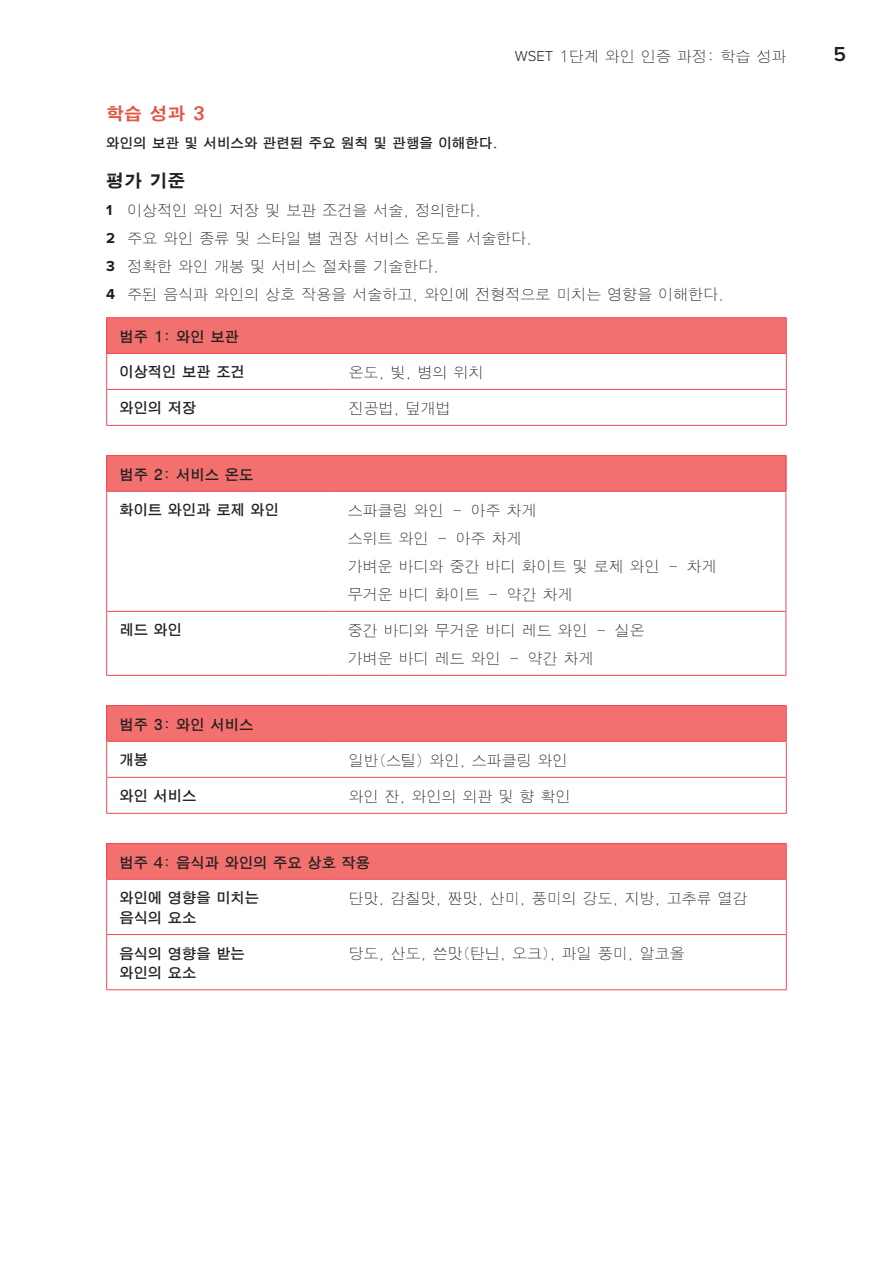
<style>
.page{position:relative;width:893px;height:1263px;background:#fff}
.page>*{position:absolute;margin:0;border:0;box-sizing:border-box;transform-origin:0 0}
.t1{font:600 21px "Proxima Nova";color:#231f20}
.t2{font:18px "SMK Gothic Pro";color:#e35645}
.t3{font:18px "SMK Gothic Pro";color:#231f20}
.t4{font:15px/28px "SMSE Gothic Pro";color:#231f20}
.t5{font:14.25px/19.5px "SMT Gothic Pro";color:#231f20}
.t6{font:13.5px "SMT Gothic Pro";color:#231f20}
.s1{font-family:"Proxima Nova";font-weight:300}
.s2{font-family:"Proxima Nova";font-weight:700}
</style>
<div class="page">
<div style="left:107px;top:318px;width:679px;height:35px;background:#f2716f"></div>
<hr style="left:106px;top:318px;width:1px;height:35px;background:#ef4858">
<hr style="left:106px;top:317px;width:230px;height:1px;background:#ef4858">
<hr style="left:336px;top:317px;width:451px;height:1px;background:#ef4858">
<hr style="left:786px;top:318px;width:1px;height:35px;background:#ef4858">
<hr style="left:106px;top:354px;width:1px;height:35px;background:#ef4858">
<hr style="left:106px;top:390px;width:1px;height:35px;background:#ef4858">
<hr style="left:106px;top:353px;width:230px;height:1px;background:#ef4858">
<hr style="left:106px;top:389px;width:230px;height:1px;background:#ef4858">
<hr style="left:106px;top:425px;width:230px;height:1px;background:#ef4858">
<hr style="left:336px;top:353px;width:451px;height:1px;background:#ef4858">
<hr style="left:786px;top:354px;width:1px;height:35px;background:#ef4858">
<hr style="left:786px;top:390px;width:1px;height:35px;background:#ef4858">
<hr style="left:336px;top:389px;width:451px;height:1px;background:#ef4858">
<hr style="left:336px;top:425px;width:451px;height:1px;background:#ef4858">
<div style="left:107px;top:456px;width:679px;height:35px;background:#f2716f"></div>
<hr style="left:106px;top:456px;width:1px;height:35px;background:#ef4858">
<hr style="left:106px;top:455px;width:229px;height:1px;background:#ef4858">
<hr style="left:335px;top:455px;width:452px;height:1px;background:#ef4858">
<hr style="left:785px;top:456px;width:2px;height:35px;background:#ef4858">
<hr style="left:106px;top:492px;width:1px;height:119px;background:#ef4858">
<hr style="left:106px;top:612px;width:1px;height:63px;background:#ef4858">
<hr style="left:106px;top:491px;width:229px;height:1px;background:#ef4858">
<hr style="left:106px;top:611px;width:229px;height:1px;background:#ef4858">
<hr style="left:106px;top:675px;width:229px;height:1px;background:#ef4858">
<hr style="left:335px;top:491px;width:451px;height:1px;background:#ef4858">
<hr style="left:785px;top:492px;width:1px;height:119px;background:#ef4858">
<hr style="left:785px;top:612px;width:1px;height:63px;background:#ef4858">
<hr style="left:335px;top:611px;width:451px;height:1px;background:#ef4858">
<hr style="left:335px;top:675px;width:451px;height:1px;background:#ef4858">
<div style="left:107px;top:706px;width:679px;height:35px;background:#f2716f"></div>
<hr style="left:106px;top:706px;width:1px;height:35px;background:#ef4858">
<hr style="left:106px;top:705px;width:230px;height:1px;background:#ef4858">
<hr style="left:336px;top:705px;width:451px;height:1px;background:#ef4858">
<hr style="left:786px;top:706px;width:1px;height:35px;background:#ef4858">
<hr style="left:106px;top:742px;width:1px;height:35px;background:#ef4858">
<hr style="left:106px;top:778px;width:1px;height:35px;background:#ef4858">
<hr style="left:106px;top:741px;width:230px;height:1px;background:#ef4858">
<hr style="left:106px;top:777px;width:230px;height:1px;background:#ef4858">
<hr style="left:106px;top:813px;width:230px;height:1px;background:#ef4858">
<hr style="left:336px;top:741px;width:451px;height:1px;background:#ef4858">
<hr style="left:786px;top:742px;width:1px;height:35px;background:#ef4858">
<hr style="left:786px;top:778px;width:1px;height:35px;background:#ef4858">
<hr style="left:336px;top:777px;width:451px;height:1px;background:#ef4858">
<hr style="left:336px;top:813px;width:451px;height:1px;background:#ef4858">
<div style="left:107px;top:843px;width:679px;height:36px;background:#f2716f"></div>
<hr style="left:106px;top:844px;width:1px;height:35px;background:#ef4858">
<hr style="left:106px;top:843px;width:230px;height:1px;background:#ef4858">
<hr style="left:336px;top:843px;width:451px;height:1px;background:#ef4858">
<hr style="left:786px;top:844px;width:1px;height:35px;background:#ef4858">
<hr style="left:106px;top:880px;width:1px;height:54px;background:#ef4858">
<hr style="left:106px;top:935px;width:1px;height:54px;background:#ef4858">
<hr style="left:106px;top:879px;width:230px;height:1px;background:#ef4858">
<hr style="left:106px;top:934px;width:230px;height:1px;background:#ef4858">
<hr style="left:106px;top:989px;width:230px;height:1px;background:#ef4858">
<hr style="left:336px;top:879px;width:451px;height:1px;background:#ef4858">
<hr style="left:786px;top:880px;width:1px;height:54px;background:#ef4858">
<hr style="left:786px;top:935px;width:1px;height:54px;background:#ef4858">
<hr style="left:336px;top:934px;width:451px;height:1px;background:#ef4858">
<hr style="left:336px;top:989px;width:451px;height:1px;background:#ef4858">
<p class="t4" style="left:515px;top:43px;width:273px"><span class="s1">WSET</span> 1단계 와인 인증 과정: 학습 성과</p>
<h1 class="t1" style="left:833px;top:42px;width:14px">5</h1>
<p class="t2" style="left:106px;top:105px;width:100px">학습 성과 3</p>
<p class="t6" style="left:106px;top:136px;width:393px">와인의 보관 및 서비스와 관련된 주요 원칙 및 관행을 이해한다.</p>
<p class="t3" style="left:106px;top:172px;width:81px">평가 기준</p>
<p class="t4" style="left:106px;top:196px;width:620px"><span class="s2">1</span> 이상적인 와인 저장 및 보관 조건을 서술, 정의한다.<br><span class="s2">2</span> 주요 와인 종류 및 스타일 별 권장 서비스 온도를 서술한다.<br><span class="s2">3</span> 정확한 와인 개봉 및 서비스 절차를 기술한다.<br><span class="s2">4</span> 주된 음식과 와인의 상호 작용을 서술하고, 와인에 전형적으로 미치는 영향을 이해한다.</p>
<p class="t5" style="left:119px;top:327px;width:121px">범주 1: 와인 보관</p>
<p class="t5" style="left:119px;top:363px;width:127px">이상적인 보관 조건</p>
<p class="t4" style="left:349px;top:358px;width:137px">온도, 빛, 병의 위치</p>
<p class="t5" style="left:119px;top:399px;width:78px">와인의 저장</p>
<p class="t4" style="left:349px;top:394px;width:104px">진공법, 덮개법</p>
<p class="t5" style="left:119px;top:465px;width:135px">범주 2: 서비스 온도</p>
<p class="t5" style="left:119px;top:501px;width:161px">화이트 와인과 로제 와인</p>
<p class="t4" style="left:348px;top:496px;width:370px">스파클링 와인 – 아주 차게<br>스위트 와인 – 아주 차게<br>가벼운 바디와 중간 바디 화이트 및 로제 와인 – 차게 무거운 바디 화이트 – 약간 차게</p>
<p class="t5" style="left:119px;top:621px;width:64px">레드 와인</p>
<p class="t4" style="left:348px;top:616px;width:298px">중간 바디와 무거운 바디 레드 와인 – 실온 가벼운 바디 레드 와인 – 약간 차게</p>
<p class="t5" style="left:119px;top:715px;width:135px">범주 3: 와인 서비스</p>
<p class="t5" style="left:119px;top:751px;width:30px">개봉</p>
<p class="t4" style="left:349px;top:746px;width:221px">일반(스틸) 와인, 스파클링 와인</p>
<p class="t5" style="left:119px;top:787px;width:78px">와인 서비스</p>
<p class="t4" style="left:349px;top:782px;width:224px">와인 잔, 와인의 외관 및 향 확인</p>
<p class="t5" style="left:119px;top:853px;width:252px">범주 4: 음식과 와인의 주요 상호 작용</p>
<p class="t5" style="left:119px;top:889px;width:141px">와인에 영향을 미치는 음식의 요소</p>
<p class="t4" style="left:349px;top:884px;width:400px">단맛, 감칠맛, 짠맛, 산미, 풍미의 강도, 지방, 고추류 열감</p>
<p class="t5" style="left:119px;top:944px;width:127px">음식의 영향을 받는 와인의 요소</p>
<p class="t4" style="left:349px;top:940px;width:337px">당도, 산도, 쓴맛(탄닌, 오크), 과일 풍미, 알코올</p>
</div>
